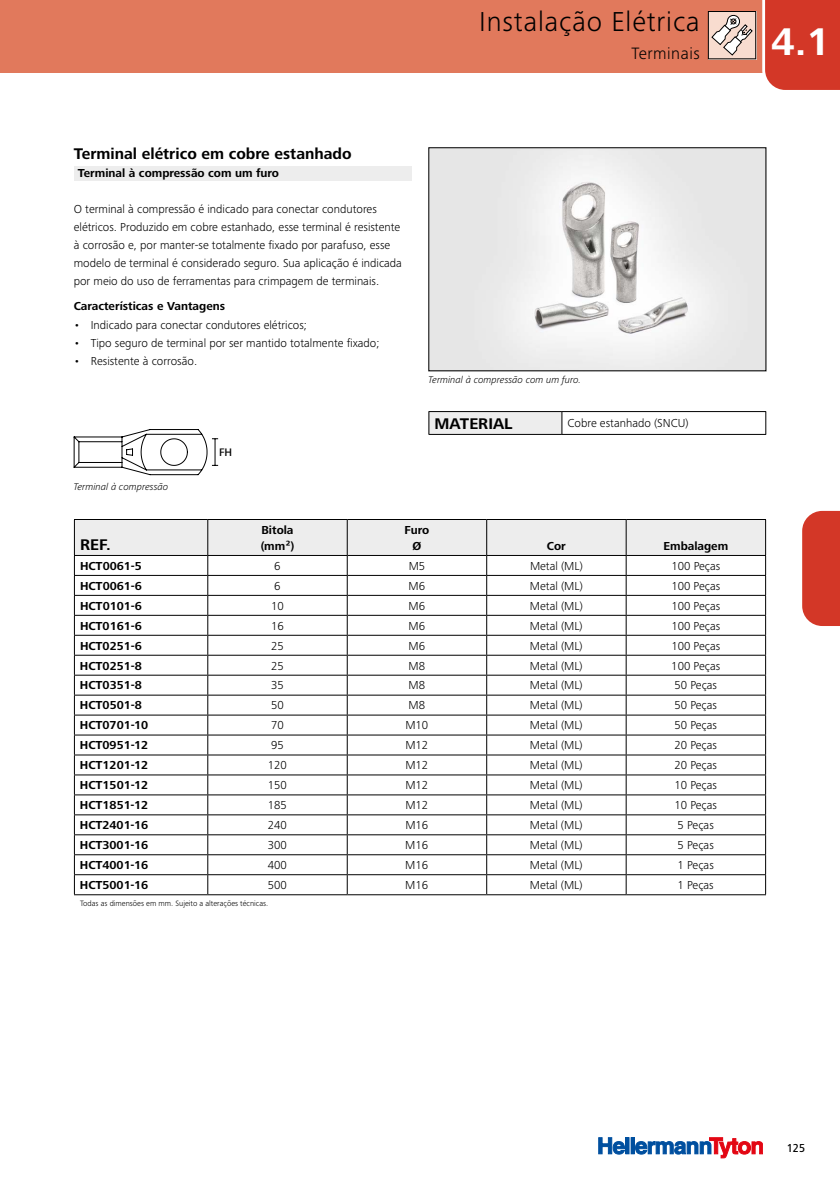
<style>
.page{position:relative;width:840px;height:1191px;background:#fff}
.page>*{position:absolute;margin:0;border:0;box-sizing:border-box;transform-origin:0 0}
.t1{font:700 40px "Frutiger Next LTW1 G";color:#fff}
.t2{font:300 28.4px "Frutiger Next LTW1 G";letter-spacing:.03em;color:#000}
.t3{font:300 17px "Frutiger Next LTW1 G";letter-spacing:.03em;color:#000}
.t4{font:700 16px "Frutiger Next LTW1 G";color:#000}
.t5{font:300 12px/18px "Frutiger Next LTW1 G";color:#000}
.t6{font:700 12px/16px "Frutiger Next LTW1 G";color:#000}
.t7{font:500 12px "Frutiger Next LTW1 G";color:#000;scale:.9 1}
.t8{font:500 11.2px "Frutiger Next LTW1 G";color:#000}
.t9{font:italic 300 10px "Frutiger Next LTW1 G";color:#000}
.t10{font:300 8px "Frutiger Next LTW1 G";color:#000}
</style>
<div class="page">
<div style="left:625px;top:1137px;width:4px;height:17px;border:1px solid #004f9f"></div>
<div style="left:630px;top:1137px;width:4px;height:17px;border:1px solid #004f9f"></div>
<svg style="left:598px;top:1137px;width:26px;height:17px"></svg>
<svg style="left:634px;top:1137px;width:128px;height:21px"></svg>
<div style="left:0;top:0;width:763px;height:73px;background:#e1795c"></div>
<svg style="left:707px;top:0;width:132px;height:90px"></svg>
<div style="left:802px;top:511px;width:37px;height:115px;background:#d33727"></div>
<img style="left:430px;top:149px;width:333px;height:220px">
<div style="left:428px;top:147px;width:337px;height:224px;border:1px solid #000"></div>
<div style="left:428px;top:411px;width:133px;height:23px;background:#ededed"></div>
<hr style="left:428px;top:411px;width:133px;height:1px;background:#000">
<svg style="left:428px;top:412px;width:1px;height:22px"></svg>
<hr style="left:561px;top:411px;width:204px;height:1px;background:#000">
<svg style="left:561px;top:412px;width:1px;height:22px"></svg>
<svg style="left:765px;top:412px;width:1px;height:22px"></svg>
<hr style="left:428px;top:434px;width:133px;height:1px;background:#000">
<hr style="left:561px;top:434px;width:204px;height:1px;background:#000">
<div style="left:74px;top:166px;width:337px;height:14px;background:#ededed"></div>
<hr style="left:74px;top:894px;width:134px;height:1px;background:#000">
<hr style="left:208px;top:894px;width:139px;height:1px;background:#000">
<hr style="left:347px;top:894px;width:139px;height:1px;background:#000">
<hr style="left:486px;top:894px;width:139px;height:1px;background:#000">
<hr style="left:625px;top:894px;width:140px;height:1px;background:#000">
<svg style="left:74px;top:519px;width:691px;height:375px"></svg>
<svg style="left:74px;top:429px;width:144px;height:46px"></svg>
<h2 class="t2" style="left:479px;top:6px;width:222px">Instalação Elétrica</h2>
<h3 class="t3" style="left:631px;top:43px;width:70px">Terminais</h3>
<h3 class="t4" style="left:74px;top:144px;width:279px">Terminal elétrico em cobre estanhado</h3>
<p class="t6" style="left:78px;top:166px;width:203px">Terminal à compressão com um furo</p>
<p class="t5" style="left:74px;top:200px;width:329px">O terminal à compressão é indicado para conectar condutores elétricos. Produzido em cobre estanhado, esse terminal é resistente à corrosão e, por manter-se totalmente fixado por parafuso, esse modelo de terminal é considerado seguro. Sua aplicação é indicada por meio do uso de ferramentas para crimpagem de terminais.</p>
<p class="t6" style="left:74px;top:299px;width:153px">Características e Vantagens</p>
<p class="t5" style="left:74px;top:316px;width:235px">• Indicado para conectar condutores elétricos;</p>
<p class="t5" style="left:74px;top:334px;width:307px">• Tipo seguro de terminal por ser mantido totalmente fixado;</p>
<p class="t5" style="left:74px;top:352px;width:125px">• Resistente à corrosão.</p>
<p class="t9" style="left:74px;top:481px;width:96px">Terminal à compressão</p>
<p class="t8" style="left:219px;top:446px;width:15px">FH</p>
<p class="t9" style="left:428px;top:373px;width:154px">Terminal à compressão com um furo.</p>
<h3 class="t4" style="left:434px;top:414px;width:80px">MATERIAL</h3>
<p class="t5" style="left:567px;top:414px;width:122px">Cobre estanhado (SNCU)</p>
<h3 class="t4" style="left:80px;top:535px;width:32px">REF.</h3>
<p class="t6" style="left:260px;top:522px;width:35px">Bitola (mm²)</p>
<p class="t6" style="left:404px;top:522px;width:26px;text-align:center">Furo<br>Ø</p>
<p class="t6" style="left:546px;top:538px;width:20px">Cor</p>
<p class="t6" style="left:663px;top:538px;width:66px">Embalagem</p>
<p class="t6" style="left:80px;top:558px;width:63px">HCT0061-5</p>
<p class="t5" style="left:274px;top:557px;width:8px">6</p>
<p class="t5" style="left:408px;top:557px;width:18px">M5</p>
<p class="t5" style="left:529px;top:557px;width:54px">Metal (ML)</p>
<p class="t5" style="left:671px;top:557px;width:50px">100 Peças</p>
<p class="t6" style="left:80px;top:578px;width:63px">HCT0061-6</p>
<p class="t5" style="left:274px;top:576px;width:8px">6</p>
<p class="t5" style="left:408px;top:576px;width:18px">M6</p>
<p class="t5" style="left:529px;top:576px;width:54px">Metal (ML)</p>
<p class="t5" style="left:671px;top:576px;width:50px">100 Peças</p>
<p class="t6" style="left:80px;top:598px;width:63px">HCT0101-6</p>
<p class="t5" style="left:271px;top:596px;width:14px">10</p>
<p class="t5" style="left:408px;top:596px;width:18px">M6</p>
<p class="t5" style="left:529px;top:596px;width:54px">Metal (ML)</p>
<p class="t5" style="left:671px;top:596px;width:50px">100 Peças</p>
<p class="t6" style="left:80px;top:618px;width:63px">HCT0161-6</p>
<p class="t5" style="left:271px;top:616px;width:14px">16</p>
<p class="t5" style="left:408px;top:616px;width:18px">M6</p>
<p class="t5" style="left:529px;top:616px;width:54px">Metal (ML)</p>
<p class="t5" style="left:671px;top:616px;width:50px">100 Peças</p>
<p class="t6" style="left:80px;top:638px;width:63px">HCT0251-6</p>
<p class="t5" style="left:271px;top:636px;width:14px">25</p>
<p class="t5" style="left:408px;top:636px;width:18px">M6</p>
<p class="t5" style="left:529px;top:636px;width:54px">Metal (ML)</p>
<p class="t5" style="left:671px;top:636px;width:50px">100 Peças</p>
<p class="t6" style="left:80px;top:658px;width:63px">HCT0251-8</p>
<p class="t5" style="left:271px;top:656px;width:14px">25</p>
<p class="t5" style="left:408px;top:656px;width:18px">M8</p>
<p class="t5" style="left:529px;top:656px;width:54px">Metal (ML)</p>
<p class="t5" style="left:671px;top:656px;width:50px">100 Peças</p>
<p class="t6" style="left:80px;top:678px;width:63px">HCT0351-8</p>
<p class="t5" style="left:271px;top:676px;width:14px">35</p>
<p class="t5" style="left:408px;top:676px;width:18px">M8</p>
<p class="t5" style="left:529px;top:676px;width:54px">Metal (ML)</p>
<p class="t5" style="left:674px;top:676px;width:44px">50 Peças</p>
<p class="t6" style="left:80px;top:698px;width:63px">HCT0501-8</p>
<p class="t5" style="left:271px;top:696px;width:14px">50</p>
<p class="t5" style="left:408px;top:696px;width:18px">M8</p>
<p class="t5" style="left:529px;top:696px;width:54px">Metal (ML)</p>
<p class="t5" style="left:674px;top:696px;width:44px">50 Peças</p>
<p class="t6" style="left:80px;top:717px;width:70px">HCT0701-10</p>
<p class="t5" style="left:271px;top:716px;width:14px">70</p>
<p class="t5" style="left:405px;top:716px;width:24px">M10</p>
<p class="t5" style="left:529px;top:716px;width:54px">Metal (ML)</p>
<p class="t5" style="left:674px;top:716px;width:44px">50 Peças</p>
<p class="t6" style="left:80px;top:737px;width:70px">HCT0951-12</p>
<p class="t5" style="left:271px;top:736px;width:14px">95</p>
<p class="t5" style="left:405px;top:736px;width:24px">M12</p>
<p class="t5" style="left:529px;top:736px;width:54px">Metal (ML)</p>
<p class="t5" style="left:674px;top:736px;width:44px">20 Peças</p>
<p class="t6" style="left:80px;top:757px;width:70px">HCT1201-12</p>
<p class="t5" style="left:268px;top:756px;width:21px">120</p>
<p class="t5" style="left:405px;top:756px;width:24px">M12</p>
<p class="t5" style="left:529px;top:756px;width:54px">Metal (ML)</p>
<p class="t5" style="left:674px;top:756px;width:44px">20 Peças</p>
<p class="t6" style="left:80px;top:777px;width:70px">HCT1501-12</p>
<p class="t5" style="left:268px;top:776px;width:21px">150</p>
<p class="t5" style="left:405px;top:776px;width:24px">M12</p>
<p class="t5" style="left:529px;top:776px;width:54px">Metal (ML)</p>
<p class="t5" style="left:674px;top:776px;width:44px">10 Peças</p>
<p class="t6" style="left:80px;top:797px;width:70px">HCT1851-12</p>
<p class="t5" style="left:268px;top:796px;width:21px">185</p>
<p class="t5" style="left:405px;top:796px;width:24px">M12</p>
<p class="t5" style="left:529px;top:796px;width:54px">Metal (ML)</p>
<p class="t5" style="left:674px;top:796px;width:44px">10 Peças</p>
<p class="t6" style="left:80px;top:817px;width:70px">HCT2401-16</p>
<p class="t5" style="left:268px;top:816px;width:21px">240</p>
<p class="t5" style="left:405px;top:816px;width:24px">M16</p>
<p class="t5" style="left:529px;top:816px;width:54px">Metal (ML)</p>
<p class="t5" style="left:677px;top:816px;width:38px">5 Peças</p>
<p class="t6" style="left:80px;top:837px;width:70px">HCT3001-16</p>
<p class="t5" style="left:267px;top:836px;width:21px">300</p>
<p class="t5" style="left:405px;top:836px;width:24px">M16</p>
<p class="t5" style="left:529px;top:836px;width:54px">Metal (ML)</p>
<p class="t5" style="left:677px;top:836px;width:38px">5 Peças</p>
<p class="t6" style="left:80px;top:857px;width:70px">HCT4001-16</p>
<p class="t5" style="left:267px;top:856px;width:21px">400</p>
<p class="t5" style="left:405px;top:856px;width:24px">M16</p>
<p class="t5" style="left:529px;top:856px;width:54px">Metal (ML)</p>
<p class="t5" style="left:677px;top:856px;width:38px">1 Peças</p>
<p class="t6" style="left:80px;top:877px;width:70px">HCT5001-16</p>
<p class="t5" style="left:267px;top:876px;width:21px">500</p>
<p class="t5" style="left:405px;top:876px;width:24px">M16</p>
<p class="t5" style="left:529px;top:876px;width:54px">Metal (ML)</p>
<p class="t5" style="left:677px;top:876px;width:38px">1 Peças</p>
<p class="t10" style="left:80px;top:899px;width:190px">Todas as dimensões em mm. Sujeito a alterações técnicas.</p>
<h1 class="t1" style="left:770px;top:19px;width:60px">4.1</h1>
<p class="t7" style="left:786px;top:1141px;width:22px">125</p>
</div>
